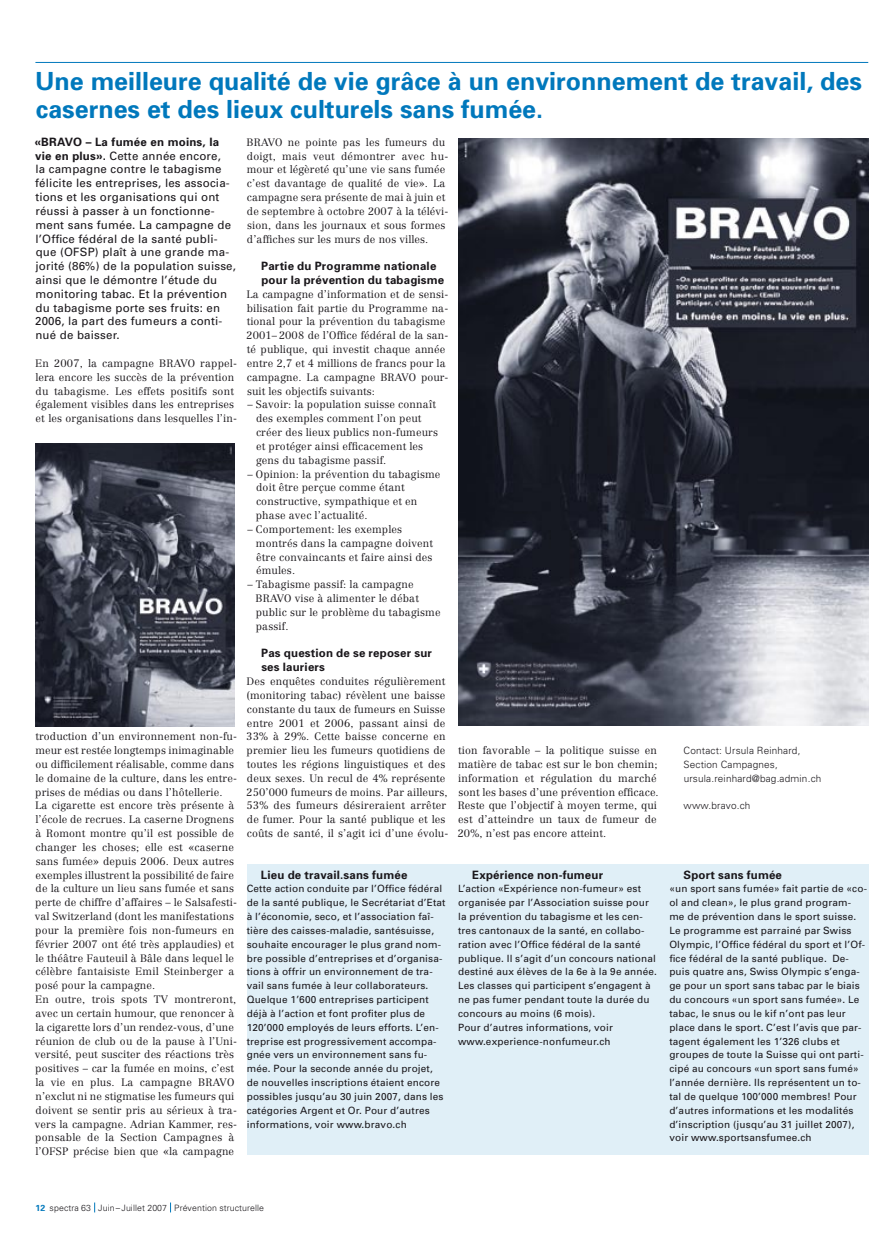
<style>
.page{position:relative;width:886px;height:1241px;background:#fff}
.page>*{position:absolute;margin:0;border:0;box-sizing:border-box;transform-origin:0 0}
.t1{font:700 25px/27.6px "Univers";color:#0078bc}
.t2{font:11.5px/13.9px "Univers";letter-spacing:.015em;color:#1a171b}
.t3{font:700 11.5px/13.9px "Univers";letter-spacing:.015em;color:#1a171b}
.t4{font:300 10.62px/13.9px "Centennial";letter-spacing:.01em;color:#1a171b}
.t5{font:10px/13.9px "Univers";letter-spacing:.015em;color:#1a171b}
.t6{font:300 10px/13.9px "Univers";letter-spacing:.015em;color:#1a171b}
.t7{font:300 8.75px "Univers";letter-spacing:.01em;color:#1a171b}
.s1{font-weight:700}
.s2{font-weight:700;color:#0078bc}
</style>
<div class="page">
<hr style="left:35px;top:62px;width:833px;height:1px;background:#0078bc">
<img style="left:458px;top:138px;width:410px;height:587px">
<img style="left:35px;top:443px;width:199px;height:283px">
<div style="left:247px;top:864px;width:621px;height:290px;background:#e0eff7"></div>
<h1 class="t1" style="left:35px;top:67px;width:828px">Une meilleure qualité de vie grâce à un environnement de travail, des casernes et des lieux culturels sans fumée.</h1>
<p class="t2" style="left:35px;top:134px;width:203px"><span class="s1">«BRAVO – La fumée en moins, la vie en plus».</span> Cette année encore,<br>la campagne contre le tabagisme félicite les entreprises, les associa&shy;tions et les organisations qui ont réussi à passer à un fonctionne&shy;ment sans fumée. La campagne de l’Office fédéral de la santé publi&shy;que (OFSP) plaît à une grande ma&shy;jorité (86%) de la population suisse, ainsi que le démontre l’étude du monitoring tabac. Et la prévention du tabagisme porte ses fruits: en<br>2006, la part des fumeurs a conti&shy;nué de baisser.</p>
<p class="t4" style="left:35px;top:356px;width:203px">En 2007, la campagne BRAVO rappel&shy;lera encore les succès de la prévention du tabagisme. Les effets positifs sont également visibles dans les entreprises et les organisations dans lesquelles l’in-</p>
<p class="t4" style="left:246px;top:135px;width:203px">BRAVO ne pointe pas les fumeurs du doigt, mais veut démontrer avec hu&shy;mour et légèreté qu’une vie sans fumée c’est davantage de qualité de vie». La campagne sera présente de mai à juin et de septembre à octobre 2007 à la télévi&shy;sion, dans les journaux et sous formes d’affiches sur les murs de nos villes.</p>
<p class="t3" style="left:261px;top:259px;width:185px">Partie du Programme nationale pour la prévention du tabagisme</p>
<p class="t4" style="left:246px;top:287px;width:203px">La campagne d’information et de sensi&shy;bilisation fait partie du Programme na&shy;tional pour la prévention du tabagisme 2001–2008 de l’Office fédéral de la san&shy;té publique, qui investit chaque année entre 2,7 et 4 millions de francs pour la campagne. La campagne BRAVO pour&shy;suit les objectifs suivants:</p>
<p class="t4" style="left:256px;top:397px;width:183px;text-indent:-9px">– Savoir: la population suisse connaît des exemples comment l’on peut créer des lieux publics non-fumeurs et protéger ainsi efficacement les gens du tabagisme passif.</p>
<p class="t4" style="left:256px;top:467px;width:186px;text-indent:-8px">– Opinion: la prévention du tabagisme doit être perçue comme étant constructive, sympathique et en phase avec l’actualité.</p>
<p class="t4" style="left:256px;top:522px;width:179px;text-indent:-9px">– Comportement: les exemples montrés dans la campagne doivent être convaincants et faire ainsi des émules.</p>
<p class="t4" style="left:256px;top:577px;width:186px;text-indent:-8px">– Tabagisme passif: la campagne<br>BRAVO vise à alimenter le débat public sur le problème du tabagisme passif.</p>
<p class="t3" style="left:261px;top:646px;width:172px">Pas question de se reposer sur ses lauriers</p>
<p class="t4" style="left:246px;top:674px;width:203px">Des enquêtes conduites régulièrement (monitoring tabac) révèlent une baisse constante du taux de fumeurs en Suisse entre 2001 et 2006, passant ainsi de 33% à 29%. Cette baisse concerne en premier lieu les fumeurs quotidiens de toutes les régions linguistiques et des deux sexes. Un recul de 4% représente 250’000 fumeurs de moins. Par ailleurs, 53% des fumeurs désireraient arrêter de fumer. Pour la santé publique et les coûts de santé, il s’agit ici d’une évolu-</p>
<p class="t4" style="left:35px;top:729px;width:203px">troduction d’un environnement non-fu&shy;meur est restée longtemps inimaginable ou difficilement réalisable, comme dans le domaine de la culture, dans les entre&shy;prises de médias ou dans l’hôtellerie.<br>La cigarette est encore très présente à l’école de recrues. La caserne Drognens à Romont montre qu’il est possible de changer les choses; elle est «caserne sans fumée» depuis 2006. Deux autres exemples illustrent la possibilité de faire de la culture un lieu sans fumée et sans perte de chiffre d’affaires – le Salsafesti&shy;val Switzerland (dont les manifestations pour la première fois non-fumeurs en février 2007 ont été très applaudies) et le théâtre Fauteuil à Bâle dans lequel le célèbre fantaisiste Emil Steinberger a posé pour la campagne.<br>En outre, trois spots TV montreront, avec un certain humour, que renoncer à la cigarette lors d’un rendez-vous, d’une réunion de club ou de la pause à l’Uni&shy;versité, peut susciter des réactions très positives – car la fumée en moins, c’est la vie en plus. La campagne BRAVO n’exclut ni ne stigmatise les fumeurs qui doivent se sentir pris au sérieux à tra&shy;vers la campagne. Adrian Kammer, res&shy;ponsable de la Section Campagnes à l’OFSP précise bien que «la campagne</p>
<p class="t4" style="left:458px;top:743px;width:203px">tion favorable – la politique suisse en matière de tabac est sur le bon chemin; information et régulation du marché sont les bases d’une prévention efficace.<br>Reste que l’objectif à moyen terme, qui est d’atteindre un taux de fumeur de 20%, n’est pas encore atteint.</p>
<p class="t6" style="left:683px;top:743px;width:139px">Contact: Ursula Reinhard,<br>Section Campagnes, ursula.reinhard@bag.admin.ch</p>
<p class="t6" style="left:683px;top:798px;width:68px">www.bravo.ch</p>
<p class="t3" style="left:261px;top:867px;width:148px">Lieu de travail.sans fumée</p>
<p class="t5" style="left:247px;top:881px;width:200px">Cette action conduite par l’Office fédéral de la santé publique, le Secrétariat d’Etat à l’économie, seco, et l’association faî&shy;tière des caisses-maladie, santésuisse, souhaite encourager le plus grand nom&shy;bre possible d’entreprises et d’organisa&shy;tions à offrir un environnement de tra&shy;vail sans fumée à leur collaborateurs.<br>Quelque 1’600 entreprises participent déjà à l’action et font profiter plus de 120’000 employés de leurs efforts. L’en&shy;treprise est progressivement accompa&shy;gnée vers un environnement sans fu&shy;mée. Pour la seconde année du projet, de nouvelles inscriptions étaient encore possibles jusqu’au 30 juin 2007, dans les catégories Argent et Or. Pour d’autres informations, voir www.bravo.ch</p>
<p class="t3" style="left:472px;top:867px;width:132px">Expérience non-fumeur</p>
<p class="t5" style="left:458px;top:881px;width:200px">L’action «Expérience non-fumeur» est organisée par l’Association suisse pour la prévention du tabagisme et les cen&shy;tres cantonaux de la santé, en collabo&shy;ration avec l’Office fédéral de la santé publique. Il s’agit d’un concours national destiné aux élèves de la 6e à la 9e année.<br>Les classes qui participent s’engagent à ne pas fumer pendant toute la durée du concours au moins (6 mois).<br>Pour d’autres informations, voir www.experience-nonfumeur.ch</p>
<p class="t3" style="left:683px;top:867px;width:100px">Sport sans fumée</p>
<p class="t5" style="left:669px;top:881px;width:199px">«un sport sans fumée» fait partie de «co&shy;ol and clean», le plus grand program&shy;me de prévention dans le sport suisse.<br>Le programme est parrainé par Swiss Olympic, l’Office fédéral du sport et l’Of&shy;fice fédéral de la santé publique. De&shy;puis quatre ans, Swiss Olympic s’enga&shy;ge pour un sport sans tabac par le biais du concours «un sport sans fumée». Le tabac, le snus ou le kif n’ont pas leur place dans le sport. C’est l’avis que par&shy;tagent également les 1’326 clubs et groupes de toute la Suisse qui ont parti&shy;cipé au concours «un sport sans fumé» l’année dernière. Ils représentent un to&shy;tal de quelque 100’000 membres! Pour d’autres informations et les modalités d’inscription (jusqu’au 31 juillet 2007), voir www.sportsansfumee.ch</p>
<p class="t7" style="left:35px;top:1201px;width:230px"><span class="s2">12</span> spectra 63 Juin – Juillet 2007 Prévention structurelle</p>
</div>
